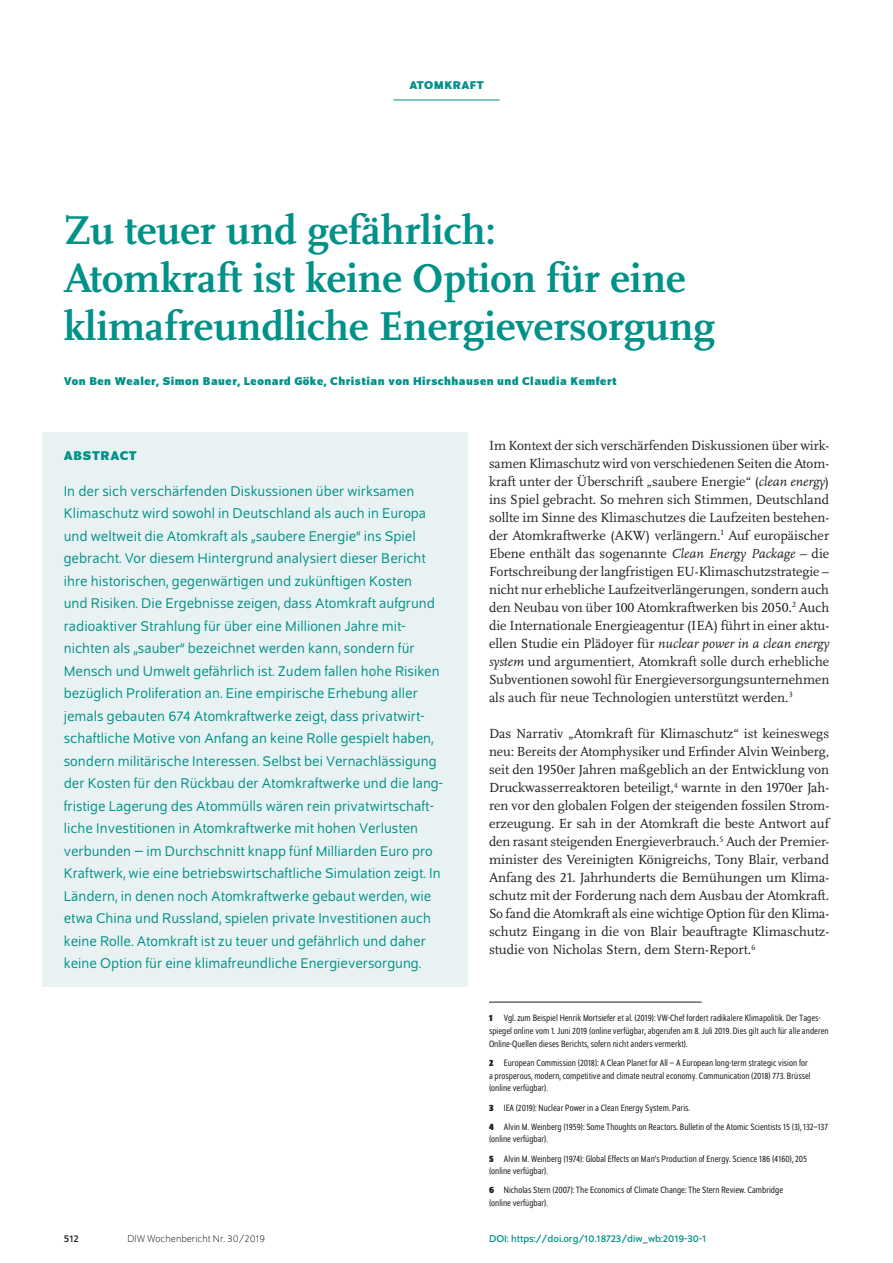
<style>
.page{position:relative;width:893px;height:1263px;background:#fff}
.page>*{position:absolute;margin:0;border:0;box-sizing:border-box;transform-origin:0 0}
.t1{font:700 42px/48px "Scala Pro";color:#009188}
.t2{font:15px/22.5px "Schumpeter Blond";color:#009188}
.t3{font:13.8px/18px "Scala Pro";color:#231f20;text-align:justify}
.t4{font:700 13.5px "Schumpeter";letter-spacing:.05em;color:#009188}
.t5{font:700 12px "Schumpeter";letter-spacing:.04em;color:#009188}
.t6{font:10.5px "Schumpeter";color:#009188}
.t7{font:300 10.5px "Schumpeter";color:#231f20}
.t8{font:10.5px "Schumpeter";color:#231f20}
.t9{font:semi-condensed 9.75px/12.8px "Schumpeter Blond";color:#231f20}
.s1{font-style:italic}
.s2{font-family:"Schumpeter";font-weight:700}
</style>
<div class="page">
<hr style="left:393px;top:100px;width:107px;height:1px;background:#009188">
<div style="left:43px;top:432px;width:425px;height:554px;background:#e9f2f2"></div>
<hr style="left:489px;top:1002px;width:213px;height:1px;background:#231f20">
<p class="t5" style="left:409px;top:79px;width:76px">ATOMKRAFT</p>
<h1 class="t1" style="left:64px;top:203px;width:653px">Zu teuer und gefährlich:<br>Atomkraft ist keine Option für eine klimafreundliche Energieversorgung</h1>
<p class="t5" style="left:64px;top:374px;width:554px">Von Ben Wealer, Simon Bauer, Leonard Göke, Christian von Hirschhausen und Claudia Kemfert</p>
<p class="t4" style="left:64px;top:448px;width:75px">ABSTRACT</p>
<p class="t2" style="left:64px;top:480px;width:381px">In der sich verschärfenden Diskussionen über wirksamen Klimaschutz wird sowohl in Deutschland als auch in Europa und weltweit die Atomkraft als „saubere Energie“ ins Spiel gebracht. Vor diesem Hintergrund analysiert dieser Bericht ihre historischen, gegenwärtigen und zukünftigen Kosten<br>und Risiken. Die Ergebnisse zeigen, dass Atomkraft aufgrund radioaktiver Strahlung für über eine Millionen Jahre mit&shy;nichten als „sauber“ bezeichnet werden kann, sondern für Mensch und Umwelt gefährlich ist. Zudem fallen hohe Risiken bezüglich Proliferation an. Eine empirische Erhebung aller jemals gebauten 674 Atomkraftwerke zeigt, dass privatwirt&shy;schaftliche Motive von Anfang an keine Rolle gespielt haben, sondern militärische Interessen. Selbst bei Vernachlässigung der Kosten für den Rückbau der Atomkraftwerke und die lang&shy;fristige Lagerung des Atommülls wären rein privatwirtschaft&shy;liche Investitionen in Atomkraftwerke mit hohen Verlusten verbunden – im Durchschnitt knapp fünf Milliarden Euro pro Kraftwerk, wie eine betriebswirtschaftliche Simulation zeigt. In Ländern, in denen noch Atomkraftwerke gebaut werden, wie etwa China und Russland, spielen private Investitionen auch keine Rolle. Atomkraft ist zu teuer und gefährlich und daher keine Option für eine klimafreundliche Energieversorgung.</p>
<p class="t3" style="left:489px;top:436px;width:342px">Im Kontext der sich verschärfenden Diskussionen über wirk&shy;samen Klimaschutz wird von verschiedenen Seiten die Atom&shy;kraft unter der Überschrift „saubere Energie“ (<span class="s1">clean energy</span>) ins Spiel gebracht. So mehren sich Stimmen, Deutschland sollte im Sinne des Klimaschutzes die Laufzeiten bestehen&shy;der Atomkraftwerke (AKW) verlängern.<sup>1</sup> Auf europäischer Ebene enthält das sogenannte <span class="s1">Clean Energy Package</span> – die Fortschreibung der langfristigen EU-Klimaschutzstrategie – nicht nur erhebliche Laufzeitverlängerungen, sondern auch den Neubau von über 100 Atomkraftwerken bis 2050.<sup>2</sup> Auch die Internationale Energieagentur (IEA) führt in einer aktu&shy;ellen Studie ein Plädoyer für <span class="s1">nuclear power in a clean energy system</span> und argumentiert, Atomkraft solle durch erhebliche Subventionen sowohl für Energieversorgungsunternehmen als auch für neue Technologien unterstützt werden.<sup>3</sup></p>
<p class="t3" style="left:489px;top:724px;width:342px">Das Narrativ „Atomkraft für Klimaschutz“ ist keineswegs neu: Bereits der Atomphysiker und Erfinder Alvin Weinberg, seit den 1950er Jahren maßgeblich an der Entwicklung von Druckwasserreaktoren beteiligt,<sup>4</sup> warnte in den 1970er Jah&shy;ren vor den globalen Folgen der steigenden fossilen Strom&shy;erzeugung. Er sah in der Atomkraft die beste Antwort auf den rasant steigenden Energieverbrauch.<sup>5</sup> Auch der Premier&shy;minister des Vereinigten Königreichs, Tony Blair, verband Anfang des 21. Jahrhunderts die Bemühungen um Klima&shy;schutz mit der Forderung nach dem Ausbau der Atomkraft.<br>So fand die Atomkraft als eine wichtige Option für den Klima&shy;schutz Eingang in die von Blair beauftragte Klimaschutz&shy;studie von Nicholas Stern, dem Stern-Report.<sup>6</sup></p>
<p class="t9" style="left:489px;top:1012px;width:341px"><span class="s2">1</span> Vgl. zum Beispiel Henrik Mortsiefer et al. (2019): VW-Chef fordert radikalere Klimapolitik. Der Tages&shy;spiegel online vom 1. Juni 2019 (online verfügbar, abgerufen am 8. Juli 2019. Dies gilt auch für alle anderen<br>Online-Quellen dieses Berichts, sofern nicht anders vermerkt).</p>
<p class="t9" style="left:489px;top:1057px;width:323px"><span class="s2">2</span> European Commission (2018): A Clean Planet for All – A European long-term strategic vision for a prosperous, modern, competitive and climate neutral economy. Communication (2018) 773. Brüssel (online verfügbar).</p>
<p class="t9" style="left:489px;top:1098px;width:341px;line-height:19.2px"><span class="s2">3</span> IEA (2019): Nuclear Power in a Clean Energy System. Paris.<br><span class="s2">4</span> Alvin M. Weinberg (1959): Some Thoughts on Reactors. Bulletin of the Atomic Scientists 15 (3), 132–137</p>
<p class="t9" style="left:489px;top:1130px;width:320px;line-height:19.2px">(online verfügbar).<br><span class="s2">5</span> Alvin M. Weinberg (1974): Global Effects on Man’s Production of Energy. Science 186 (4160), 205</p>
<p class="t9" style="left:489px;top:1162px;width:296px;line-height:19.2px">(online verfügbar).<br><span class="s2">6</span> Nicholas Stern (2007): The Economics of Climate Change: The Stern Review. Cambridge</p>
<p class="t9" style="left:489px;top:1197px;width:60px">(online verfügbar).</p>
<p class="t8" style="left:64px;top:1233px;width:16px">512</p>
<p class="t7" style="left:128px;top:1234px;width:139px">DIW Wochenbericht Nr. 30/2019</p>
<p class="t6" style="left:489px;top:1233px;width:218px">DOI: https://doi.org/10.18723/diw_wb:2019-30-1</p>
</div>
